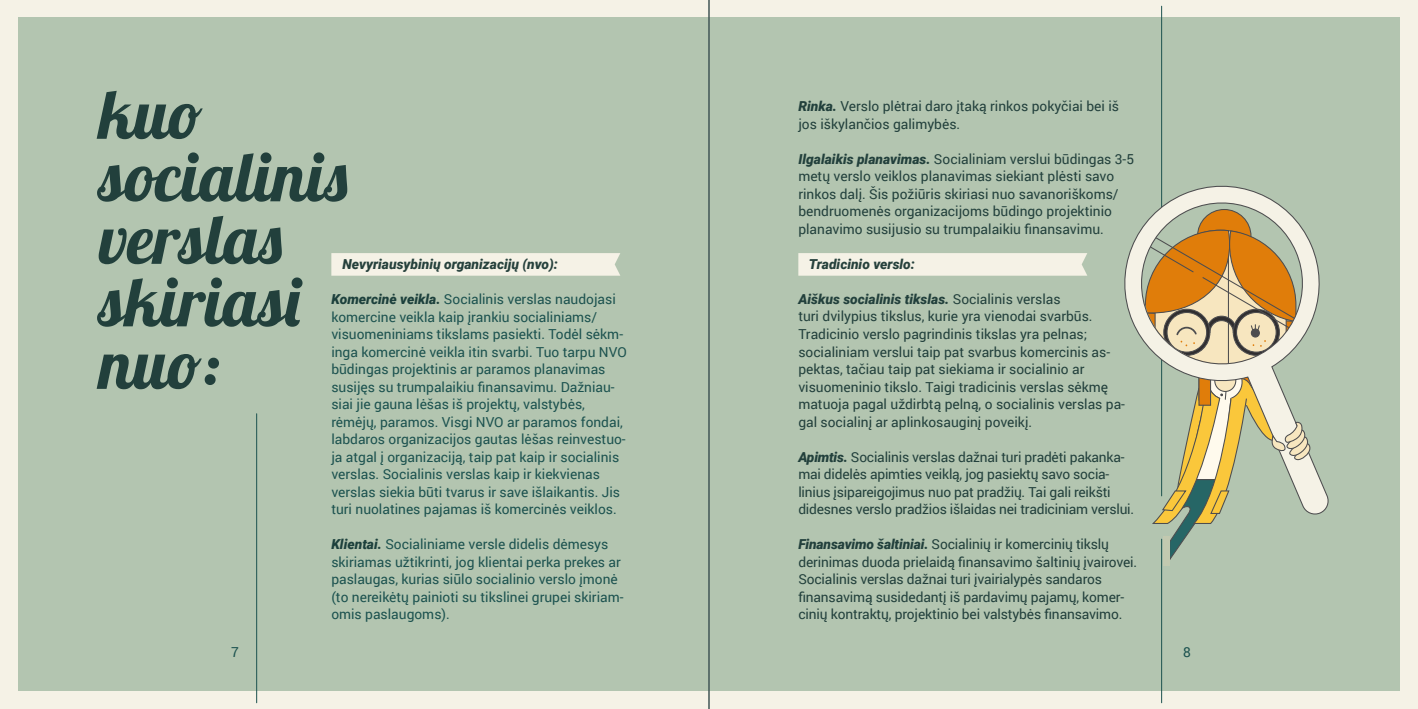
<style>
.page{position:relative;width:1418px;height:709px;background:#fff}
.page>*{position:absolute;margin:0;border:0;box-sizing:border-box;transform-origin:0 0}
.t1{font:68.5px/62.5px "Lobster";color:#22403c}
.t2{font:13.75px/17.5px "Roboto";color:#22403c}
.t3{font:13.75px/17.5px "Roboto";color:#1c524f}
.t4{font:italic 900 13.75px "Roboto";color:#26413c}
.s1{font-weight:900;font-style:italic}
.s2{font-weight:900;font-style:italic;color:#1c403c}
</style>
<div class="page">
<div style="left:0;top:0;width:1417px;height:709px;background:#f5f2e6"></div>
<div style="left:18px;top:18px;width:1381px;height:673px;background:#b3c5b0"></div>
<div style="left:331px;top:253px;width:289px;height:23px;background:#f5f2e6"></div>
<div style="left:798px;top:253px;width:289px;height:23px;background:#f5f2e6"></div>
<hr style="left:1161px;top:6px;width:1px;height:220px;background:#1c524f">
<hr style="left:256px;top:414px;width:1px;height:288px;background:#1c524f">
<hr style="left:1161px;top:539px;width:1px;height:163px;background:#1c524f">
<svg style="left:1124px;top:173px;width:205px;height:342px"></svg>
<svg style="left:1144px;top:229px;width:166px;height:334px"></svg>
<div style="left:1163px;top:536px;width:7px;height:29px;background:#c2c9b0"></div>
<hr style="left:708px;top:0;width:1px;height:709px;background:#4f4d4d">
<h1 class="t1" style="left:99px;top:82px;width:252px">kuo socialinis verslas skiriasi nuo:</h1>
<p class="t2" style="left:798px;top:97px;width:322px"><span class="s1">Rinka.</span> Verslo plėtrai daro įtaką rinkos pokyčiai bei iš jos iškylančios galimybės.</p>
<p class="t2" style="left:798px;top:150px;width:337px"><span class="s1">Ilgalaikis planavimas.</span> Socialiniam verslui būdingas 3-5 metų verslo veiklos planavimas siekiant plėsti savo rinkos dalį. Šis požiūris skiriasi nuo savanoriškoms/ bendruomenės organizacijoms būdingo projektinio planavimo susijusio su trumpalaikiu finansavimu.</p>
<p class="t4" style="left:342px;top:255px;width:217px">Nevyriausybinių organizacijų (nvo):</p>
<p class="t4" style="left:809px;top:255px;width:107px">Tradicinio verslo:</p>
<p class="t2" style="left:798px;top:290px;width:328px"><span class="s1">Aiškus socialinis tikslas.</span> Socialinis verslas<br>turi dvilypius tikslus, kurie yra vienodai svarbūs.<br>Tradicinio verslo pagrindinis tikslas yra pelnas; socialiniam verslui taip pat svarbus komercinis as&shy;pektas, tačiau taip pat siekiama ir socialinio ar visuomeninio tikslo. Taigi tradicinis verslas sėkmę matuoja pagal uždirbtą pelną, o socialinis verslas pa&shy;gal socialinį ar aplinkosauginį poveikį.</p>
<p class="t2" style="left:798px;top:447px;width:337px"><span class="s1">Apimtis.</span> Socialinis verslas dažnai turi pradėti pakanka&shy;mai didelės apimties veiklą, jog pasiektų savo socia&shy;linius įsipareigojimus nuo pat pradžių. Tai gali reikšti didesnes verslo pradžios išlaidas nei tradiciniam verslui.</p>
<p class="t2" style="left:798px;top:535px;width:340px"><span class="s1">Finansavimo šaltiniai.</span> Socialinių ir komercinių tikslų derinimas duoda prielaidą finansavimo šaltinių įvairovei.<br>Socialinis verslas dažnai turi įvairialypės sandaros finansavimą susidedantį iš pardavimų pajamų, komer&shy;cinių kontraktų, projektinio bei valstybės finansavimo.</p>
<p class="t3" style="left:331px;top:290px;width:297px"><span class="s2">Komercinė veikla.</span> Socialinis verslas naudojasi komercine veikla kaip įrankiu socialiniams/ visuomeniniams tikslams pasiekti. Todėl sėkm&shy;inga komercinė veikla itin svarbi. Tuo tarpu NVO būdingas projektinis ar paramos planavimas susijęs su trumpalaikiu finansavimu. Dažniau&shy;siai jie gauna lėšas iš projektų, valstybės, rėmėjų, paramos. Visgi NVO ar paramos fondai, labdaros organizacijos gautas lėšas reinvestuo&shy;ja atgal į organizaciją, taip pat kaip ir socialinis verslas. Socialinis verslas kaip ir kiekvienas verslas siekia būti tvarus ir save išlaikantis. Jis turi nuolatines pajamas iš komercinės veiklos.</p>
<p class="t3" style="left:331px;top:535px;width:294px"><span class="s2">Klientai.</span> Socialiniame versle didelis dėmesys skiriamas užtikrinti, jog klientai perka prekes ar paslaugas, kurias siūlo socialinio verslo įmonė (to nereikėtų painioti su tikslinei grupei skiriam&shy;omis paslaugoms).</p>
<p class="t3" style="left:231px;top:642px;width:9px">7</p>
<p class="t3" style="left:1183px;top:642px;width:9px">8</p>
</div>
